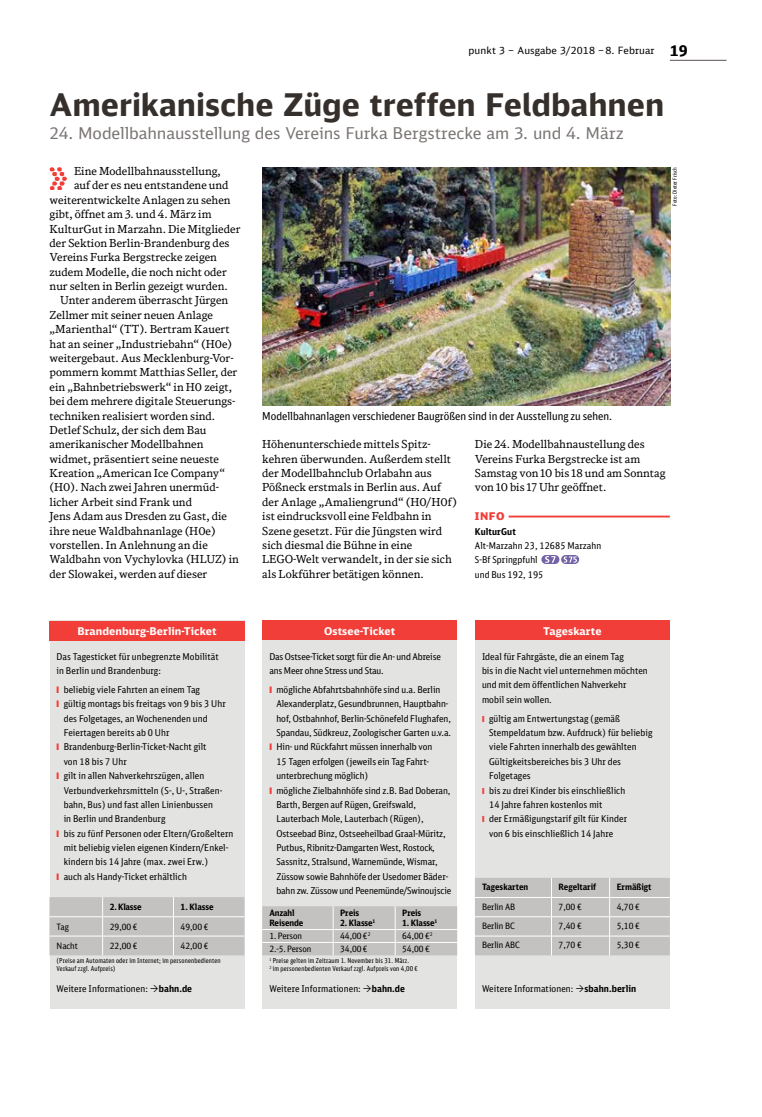
<style>
.page{position:relative;width:762px;height:1117px;background:#fff}
.page>*{position:absolute;margin:0;border:0;box-sizing:border-box;transform-origin:0 0}
.t1{font:700 31.25px "DB Sans Alternate";letter-spacing:-.005em;color:#36302d}
.t2{font:16.25px "DB Sans";letter-spacing:-.005em;color:#7b7674}
.t3{font:11px/14.4px "DB News";color:#000}
.t4{font:11px "DB Sans Cond";color:#000}
.t5{font:700 10.62px "DB Sans";letter-spacing:.01em;color:#fff}
.t6{font:900 10.62px "DB Sans";color:#f13e39}
.t7{font:10px "DB Sans";letter-spacing:.01em;color:#000}
.t8{font:9.38px/14.4px "DB Sans Cond";letter-spacing:.01em;color:#000}
.t9{font:9.38px/14.4px "DB Sans Cond";letter-spacing:-.01em;color:#000}
.t10{font:8.75px "DB Sans Cond";color:#000}
.t11{font:700 8.75px/10px "DB Sans Cond";letter-spacing:-.01em;color:#000}
.t12{font:6.88px/8.1px "DB Sans Comp";letter-spacing:.02em;color:#000}
.t13{font:5.62px "DB Sans Comp";letter-spacing:.01em;color:#000}
.s1{font-weight:700;font-size:15px}
.s2{font-weight:700}
</style>
<div class="page">
<hr style="left:670px;top:60px;width:56px;height:1px;background:#5a534f">
<hr style="left:508px;top:515px;width:162px;height:2px;background:#f13e39">
<svg style="left:541px;top:555px;width:18px;height:9px"></svg>
<svg style="left:545px;top:556px;width:10px;height:6px"></svg>
<svg style="left:561px;top:555px;width:18px;height:9px"></svg>
<svg style="left:564px;top:556px;width:13px;height:6px"></svg>
<img style="left:262px;top:167px;width:408px;height:238px">
<img style="left:50px;top:167px;width:17px;height:22px">
<div style="left:50px;top:620px;width:194px;height:388px;background:#e3e3e2"></div>
<div style="left:50px;top:620px;width:194px;height:20px;background:#f13e39"></div>
<div style="left:49px;top:897px;width:195px;height:58px;background:#c3c2c1"></div>
<hr style="left:49px;top:916px;width:54px;height:1px;background:#fff">
<hr style="left:103px;top:916px;width:70px;height:1px;background:#fff">
<hr style="left:173px;top:916px;width:71px;height:1px;background:#fff">
<div style="left:262px;top:620px;width:195px;height:388px;background:#e3e3e2"></div>
<div style="left:262px;top:620px;width:195px;height:19px;background:#f13e39"></div>
<svg style="left:262px;top:906px;width:195px;height:49px;background:#c6c5c4"></svg>
<div style="left:475px;top:620px;width:195px;height:388px;background:#e3e3e2"></div>
<div style="left:475px;top:620px;width:195px;height:19px;background:#f13e39"></div>
<div style="left:475px;top:878px;width:195px;height:77px;background:#c3c2c1"></div>
<p class="t7" style="left:468px;top:44px;width:221px">punkt 3 – Ausgabe 3/2018 – 8. Februar <span class="s1">19</span></p>
<p class="t1" style="left:50px;top:85px;width:616px">Amerikanische Züge treffen Feldbahnen</p>
<p class="t2" style="left:50px;top:123px;width:576px">24. Modellbahnausstellung des Vereins Furka Bergstrecke am 3. und 4. März</p>
<p class="t3" style="left:74px;top:164px;width:148px">Eine Modellbahnausstellung,</p>
<p class="t3" style="left:74px;top:178px;width:156px">auf der es neu entstandene und</p>
<p class="t3" style="left:50px;top:192px;width:182px">weiterentwickelte Anlagen zu sehen</p>
<p class="t3" style="left:50px;top:207px;width:163px">gibt, öffnet am 3. und 4. März im</p>
<p class="t3" style="left:50px;top:221px;width:192px">KulturGut in Marzahn. Die Mitglieder</p>
<p class="t3" style="left:50px;top:235px;width:181px">der Sektion Berlin-Brandenburg des</p>
<p class="t3" style="left:50px;top:250px;width:169px">Vereins Furka Bergstrecke zeigen</p>
<p class="t3" style="left:50px;top:264px;width:179px">zudem Modelle, die noch nicht oder</p>
<p class="t3" style="left:50px;top:279px;width:180px">nur selten in Berlin gezeigt wurden.</p>
<p class="t3" style="left:60px;top:293px;width:169px">Unter anderem überrascht Jürgen</p>
<p class="t3" style="left:50px;top:307px;width:165px">Zellmer mit seiner neuen Anlage</p>
<p class="t3" style="left:50px;top:322px;width:182px">„Marienthal“ (TT). Bertram Kauert</p>
<p class="t3" style="left:50px;top:336px;width:184px">hat an seiner „Industriebahn“ (H0e)</p>
<p class="t3" style="left:50px;top:350px;width:186px">weitergebaut. Aus Mecklenburg-Vor-</p>
<p class="t3" style="left:50px;top:365px;width:189px">pommern kommt Matthias Seller, der</p>
<p class="t3" style="left:50px;top:379px;width:184px">ein „Bahnbetriebswerk“ in H0 zeigt,</p>
<p class="t3" style="left:50px;top:394px;width:187px">bei dem mehrere digitale Steuerungs-</p>
<p class="t3" style="left:50px;top:408px;width:167px">techniken realisiert worden sind.</p>
<p class="t3" style="left:50px;top:422px;width:158px">Detlef Schulz, der sich dem Bau</p>
<p class="t3" style="left:50px;top:437px;width:155px">amerikanischer Modellbahnen</p>
<p class="t3" style="left:50px;top:451px;width:171px">widmet, präsentiert seine neueste</p>
<p class="t3" style="left:50px;top:465px;width:177px">Kreation „American Ice Company“</p>
<p class="t3" style="left:50px;top:480px;width:171px">(H0). Nach zwei Jahren unermüd-</p>
<p class="t3" style="left:50px;top:494px;width:144px">licher Arbeit sind Frank und</p>
<p class="t3" style="left:50px;top:509px;width:179px">Jens Adam aus Dresden zu Gast, die</p>
<p class="t3" style="left:50px;top:523px;width:168px">ihre neue Waldbahnanlage (H0e)</p>
<p class="t3" style="left:50px;top:537px;width:160px">vorstellen. In Anlehnung an die</p>
<p class="t3" style="left:50px;top:552px;width:191px">Waldbahn von Vychylovka (HLUZ) in</p>
<p class="t3" style="left:50px;top:566px;width:159px">der Slowakei, werden auf dieser</p>
<p class="t13" style="left:671px;top:206px;width:40px;rotate:-90deg">Foto: Dieter Frisch</p>
<p class="t4" style="left:262px;top:408px;width:351px">Modellbahnanlagen verschiedener Baugrößen sind in der Ausstellung zu sehen.</p>
<p class="t3" style="left:262px;top:437px;width:196px">Höhenunterschiede mittels Spitz&shy;kehren überwunden. Außerdem stellt der Modellbahnclub Orlabahn aus Pößneck erstmals in Berlin aus. Auf der Anlage „Amaliengrund“ (H0/H0f) ist eindrucksvoll eine Feldbahn in Szene gesetzt. Für die Jüngsten wird sich diesmal die Bühne in eine LEGO-Welt verwandelt, in der sie sich als Lokführer betätigen können.</p>
<p class="t3" style="left:475px;top:437px;width:192px">Die 24. Modellbahnaustellung des<br>Vereins Furka Bergstrecke ist am<br>Samstag von 10 bis 18 und am Sonntag von 10 bis 17 Uhr geöffnet.</p>
<p class="t6" style="left:475px;top:509px;width:31px">INFO</p>
<p class="t8" style="left:475px;top:523px;width:128px"><span class="s2">KulturGut<br></span>Alt-Marzahn 23, 12685 Marzahn<br>S-Bf Springpfuhl<br>und Bus 192, 195</p>
<p class="t5" style="left:77px;top:624px;width:141px">Brandenburg-Berlin-Ticket</p>
<p class="t5" style="left:324px;top:624px;width:72px">Ostsee-Ticket</p>
<p class="t5" style="left:543px;top:624px;width:60px">Tageskarte</p>
<p class="t8" style="left:57px;top:648px;width:163px">Das Tagesticket für unbegrenzte Mobilität in Berlin und Brandenburg:</p>
<p class="t8" style="left:64px;top:682px;width:171px">beliebig viele Fahrten an einem Tag<br>gültig montags bis freitags von 9 bis 3 Uhr des Folgetages, an Wochenenden und Feiertagen bereits ab 0 Uhr Brandenburg-Berlin-Ticket-Nacht gilt<br>von 18 bis 7 Uhr<br>gilt in allen Nahverkehrszügen, allen Verbundverkehrsmitteln (S-, U-, Straßen&shy;bahn, Bus) und fast allen Linienbussen<br>in Berlin und Brandenburg<br>bis zu fünf Personen oder Eltern/Großeltern mit beliebig vielen eigenen Kindern/Enkel&shy;kindern bis 14 Jahre (max. zwei Erw.)<br>auch als Handy-Ticket erhältlich</p>
<p class="t11" style="left:110px;top:901px;width:33px">2. Klasse</p>
<p class="t11" style="left:181px;top:901px;width:35px">1. Klasse</p>
<p class="t10" style="left:57px;top:920px;width:14px">Tag</p>
<p class="t10" style="left:110px;top:920px;width:30px">29,00 €</p>
<p class="t10" style="left:181px;top:920px;width:30px">49,00 €</p>
<p class="t10" style="left:57px;top:940px;width:23px">Nacht</p>
<p class="t10" style="left:110px;top:940px;width:30px">22,00 €</p>
<p class="t10" style="left:181px;top:940px;width:30px">42,00 €</p>
<p class="t12" style="left:57px;top:956px;width:166px">(Preise am Automaten oder im Internet; im personenbedienten<br>Verkauf zzgl. Aufpreis)</p>
<p class="t8" style="left:57px;top:981px;width:137px">Weitere Informationen: <span class="s2">bahn.de</span></p>
<p class="t9" style="left:269px;top:648px;width:173px">Das Ostsee-Ticket sorgt für die An- und Abreise ans Meer ohne Stress und Stau.</p>
<p class="t8" style="left:276px;top:682px;width:176px">mögliche Abfahrtsbahnhöfe sind u.a. Berlin Alexanderplatz, Gesundbrunnen, Hauptbahn&shy;hof, Ostbahnhof, Berlin-Schönefeld Flughafen, Spandau, Südkreuz, Zoologischer Garten u.v.a.<br>Hin- und Rückfahrt müssen innerhalb von<br>15 Tagen erfolgen (jeweils ein Tag Fahrt&shy;unterbrechung möglich)<br>mögliche Zielbahnhöfe sind z.B. Bad Doberan, Barth, Bergen auf Rügen, Greifswald, Lauterbach Mole, Lauterbach (Rügen), Ostseebad Binz, Ostseeheilbad Graal-Müritz, Putbus, Ribnitz-Damgarten West, Rostock, Sassnitz, Stralsund, Warnemünde, Wismar, Züssow sowie Bahnhöfe der Usedomer Bäder&shy;bahn zw. Züssow und Peenemünde/Swinoujscie</p>
<p class="t11" style="left:269px;top:907px;width:35px">Anzahl<br>Reisende</p>
<p class="t11" style="left:340px;top:907px;width:21px">Preis</p>
<p class="t11" style="left:340px;top:917px;width:37px">2. Klasse<sup>1</sup></p>
<p class="t11" style="left:402px;top:907px;width:21px">Preis</p>
<p class="t11" style="left:402px;top:917px;width:37px">1. Klasse<sup>1</sup></p>
<p class="t10" style="left:269px;top:930px;width:34px">1. Person</p>
<p class="t10" style="left:340px;top:930px;width:32px">44,00 €<sup>2</sup></p>
<p class="t10" style="left:402px;top:930px;width:32px">64,00 €<sup>2</sup></p>
<p class="t10" style="left:269px;top:943px;width:43px">2.-5. Person</p>
<p class="t10" style="left:340px;top:943px;width:29px">34,00 €</p>
<p class="t10" style="left:402px;top:943px;width:29px">54,00 €</p>
<p class="t12" style="left:269px;top:956px;width:150px"><sup>1</sup> Preise gelten im Zeitraum 1. November bis 31. März.<br><sup>2</sup> im personenbedienten Verkauf zzgl. Aufpreis von 4,00 €</p>
<p class="t8" style="left:269px;top:981px;width:137px">Weitere Informationen: <span class="s2">bahn.de</span></p>
<p class="t8" style="left:482px;top:648px;width:167px">Ideal für Fahrgäste, die an einem Tag<br>bis in die Nacht viel unternehmen möchten und mit dem öffentlichen Nahverkehr mobil sein wollen.</p>
<p class="t8" style="left:489px;top:710px;width:165px">gültig am Entwertungstag (gemäß Stempeldatum bzw. Aufdruck) für beliebig viele Fahrten innerhalb des gewählten Gültigkeitsbereiches bis 3 Uhr des Folgetages<br>bis zu drei Kinder bis einschließlich<br>14 Jahre fahren kostenlos mit<br>der Ermäßigungstarif gilt für Kinder<br>von 6 bis einschließlich 14 Jahre</p>
<p class="t11" style="left:482px;top:881px;width:48px">Tageskarten</p>
<p class="t11" style="left:558px;top:881px;width:39px">Regeltarif</p>
<p class="t11" style="left:617px;top:881px;width:36px">Ermäßigt</p>
<p class="t10" style="left:482px;top:900px;width:35px">Berlin AB</p>
<p class="t10" style="left:558px;top:900px;width:25px">7,00 €</p>
<p class="t10" style="left:617px;top:900px;width:25px">4,70 €</p>
<p class="t10" style="left:482px;top:920px;width:35px">Berlin BC</p>
<p class="t10" style="left:558px;top:920px;width:25px">7,40 €</p>
<p class="t10" style="left:617px;top:920px;width:25px">5,10 €</p>
<p class="t10" style="left:482px;top:939px;width:40px">Berlin ABC</p>
<p class="t10" style="left:558px;top:939px;width:25px">7,70 €</p>
<p class="t10" style="left:617px;top:939px;width:25px">5,30 €</p>
<p class="t8" style="left:482px;top:981px;width:156px">Weitere Informationen: <span class="s2">sbahn.berlin</span></p>
</div>
